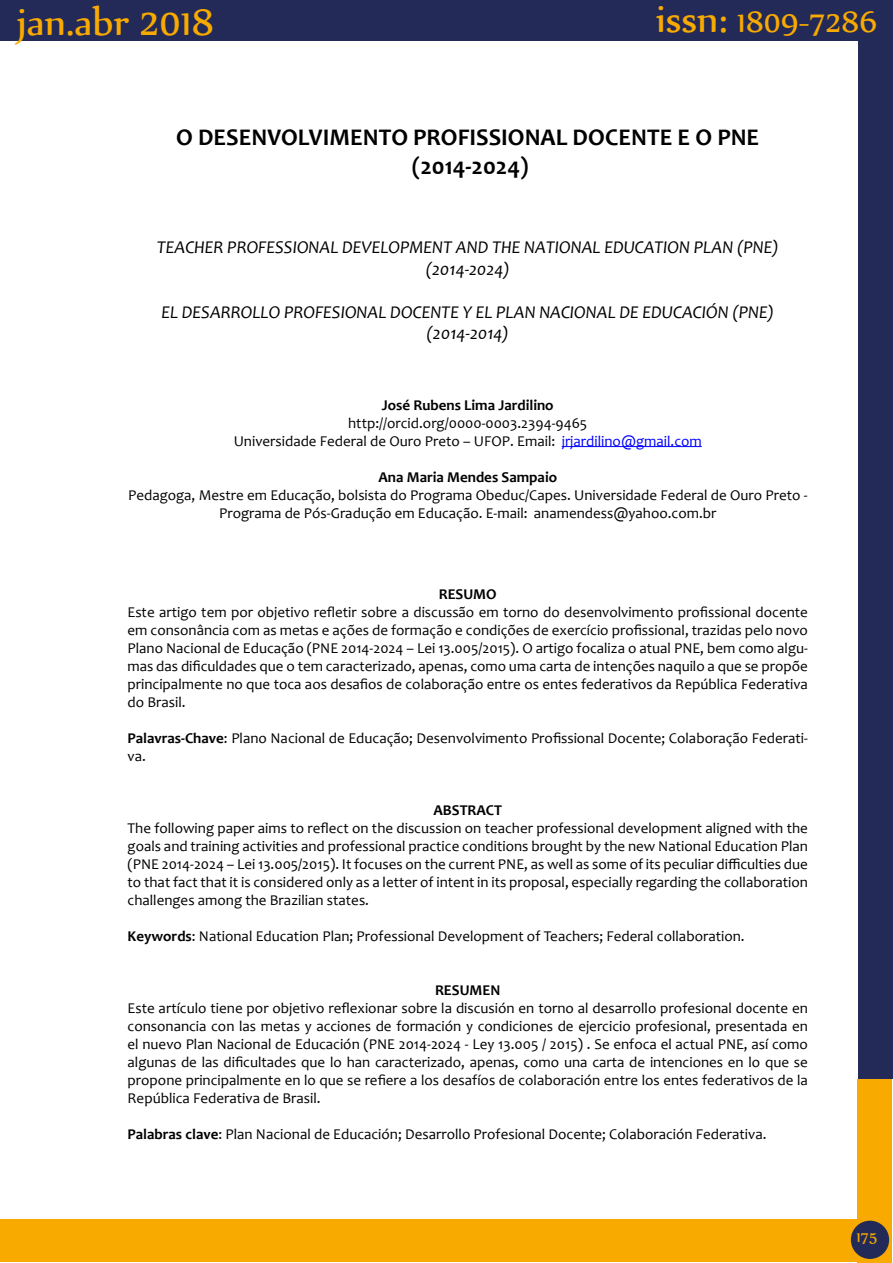
<style>
.page{position:relative;width:893px;height:1263px;background:#fff}
.page>*{position:absolute;margin:0;border:0;box-sizing:border-box;transform-origin:0 0}
.t1{font:45px "Nyala";color:#f8aa00}
.t2{font:36px "Nyala";color:#f8aa00}
.t3{font:700 24px/28.8px "Candara";color:#000;text-align:center}
.t4{font:italic 18px/21.6px "Candara";color:#000;text-align:center}
.t5{font:18px "Nyala";color:#f8aa00}
.t6{font:15px/18px "Candara";color:#000;text-align:justify}
.t7{font:700 15px "Candara";color:#000}
.s1{font-size:45px}
.s2{color:#00f}
.s3{font-weight:700}
</style>
<div class="page">
<div style="left:858px;top:0;width:34px;height:1079px;background:#232a57"></div>
<div style="left:0;top:0;width:890px;height:41px;background:#232a57"></div>
<div style="left:857px;top:1079px;width:34px;height:184px;background:#f8aa00"></div>
<div style="left:0;top:1219px;width:860px;height:43px;background:#f8aa00"></div>
<div style="left:851px;top:1221px;width:38px;height:38px;background:#232a57;border-radius:50%"></div>
<hr style="left:562px;top:446px;width:140px;height:1px;background:#00f">
<h1 class="t1" style="left:17px;top:-6px;width:199px">jan.abr 2018</h1>
<h2 class="t2" style="left:656px;top:0;width:223px"><span class="s1">issn:</span> 1809-7286</h2>
<h3 class="t3" style="left:176px;top:122px;width:585px">O DESENVOLVIMENTO PROFISSIONAL DOCENTE E O PNE (2014-2024)</h3>
<p class="t4" style="left:157px;top:236px;width:623px">TEACHER PROFESSIONAL DEVELOPMENT AND THE NATIONAL EDUCATION PLAN (PNE) (2014-2024)</p>
<p class="t4" style="left:161px;top:301px;width:614px">EL DESARROLLO PROFESIONAL DOCENTE Y EL PLAN NACIONAL DE EDUCACIÓN (PNE) (2014-2014)</p>
<p class="t7" style="left:382px;top:395px;width:173px">José Rubens Lima Jardilino</p>
<p class="t6" style="left:234px;top:414px;width:470px;text-align:center">http://orcid.org/0000-0003.2394-9465<br>Universidade Federal de Ouro Preto – UFOP. Email: <span class="s2">jrjardilino@gmail.com</span></p>
<p class="t7" style="left:378px;top:467px;width:180px">Ana Maria Mendes Sampaio</p>
<p class="t6" style="left:128px;top:486px;width:681px;text-align:center">Pedagoga, Mestre em Educação, bolsista do Programa Obeduc/Capes. Universidade Federal de Ouro Preto -<br>Programa de Pós-Gradução em Educação. E-mail: anamendess@yahoo.com.br</p>
<p class="t7" style="left:439px;top:584px;width:59px">RESUMO</p>
<p class="t6" style="left:128px;top:603px;width:682px">Este artigo tem por objetivo refletir sobre a discussão em torno do desenvolvimento profissional docente em consonância com as metas e ações de formação e condições de exercício profissional, trazidas pelo novo Plano Nacional de Educação (PNE 2014-2024 – Lei 13.005/2015). O artigo focaliza o atual PNE, bem como algu&shy;mas das dificuldades que o tem caracterizado, apenas, como uma carta de intenções naquilo a que se propõe principalmente no que toca aos desafios de colaboração entre os entes federativos da República Federativa do Brasil.</p>
<p class="t6" style="left:128px;top:729px;width:682px"><span class="s3">Palavras-Chave</span>: Plano Nacional de Educação; Desenvolvimento Profissional Docente; Colaboração Federati&shy;va.</p>
<p class="t7" style="left:433px;top:800px;width:70px">ABSTRACT</p>
<p class="t6" style="left:128px;top:819px;width:682px">The following paper aims to reflect on the discussion on teacher professional development aligned with the goals and training activities and professional practice conditions brought by the new National Education Plan (PNE 2014-2024 – Lei 13.005/2015). It focuses on the current PNE, as well as some of its peculiar difficulties due to that fact that it is considered only as a letter of intent in its proposal, especially regarding the collaboration challenges among the Brazilian states.</p>
<p class="t6" style="left:128px;top:927px;width:619px"><span class="s3">Keywords</span>: National Education Plan; Professional Development of Teachers; Federal collaboration.</p>
<p class="t7" style="left:435px;top:980px;width:67px">RESUMEN</p>
<p class="t6" style="left:128px;top:999px;width:682px">Este artículo tiene por objetivo reflexionar sobre la discusión en torno al desarrollo profesional docente en consonancia con las metas y acciones de formación y condiciones de ejercicio profesional, presentada en el nuevo Plan Nacional de Educación (PNE 2014-2024 - Ley 13.005 / 2015) . Se enfoca el actual PNE, así como algunas de las dificultades que lo han caracterizado, apenas, como una carta de intenciones en lo que se propone principalmente en lo que se refiere a los desafíos de colaboración entre los entes federativos de la República Federativa de Brasil.</p>
<p class="t6" style="left:128px;top:1125px;width:640px"><span class="s3">Palabras clave</span>: Plan Nacional de Educación; Desarrollo Profesional Docente; Colaboración Federativa.</p>
<p class="t5" style="left:856px;top:1226px;width:22px">175</p>
</div>
